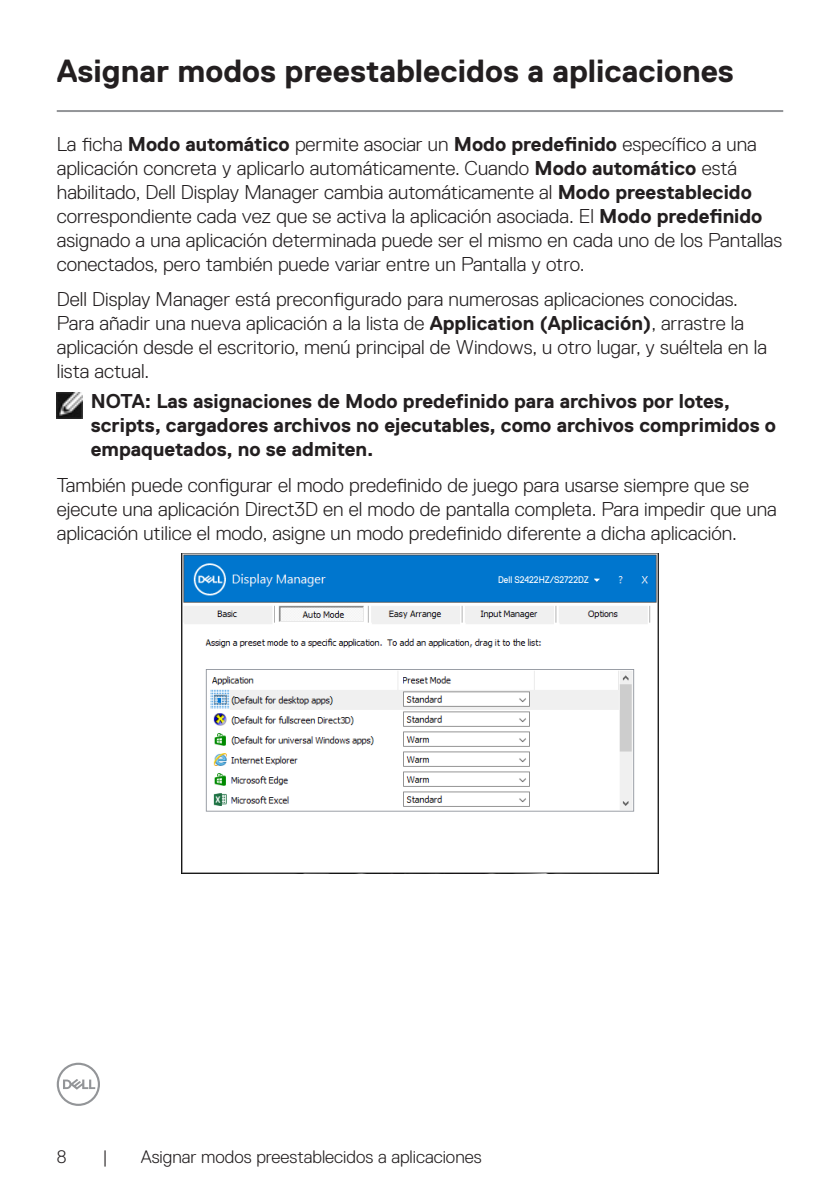
<style>
.page{position:relative;width:840px;height:1191px;background:#fff}
.page>*{position:absolute;margin:0;border:0;box-sizing:border-box;transform-origin:0 0}
.t1{font:700 32px "Dell Replica";color:#231f20}
.t2{font:300 20px/24px "Dell Replica";color:#231f20}
.t3{font:700 20px/24px "Dell Replica";color:#231f20}
.t4{font:300 18px "Dell Replica";color:#231f20}
.t5{font:9.6px "Dell Replica";color:#fff;scale:.9 1}
.s1{font-weight:700}
</style>
<div class="page">
<svg style="left:57px;top:1062px;width:43px;height:44px"></svg>
<hr style="left:57px;top:110px;width:725px;height:2px;background:#939598">
<img style="left:57px;top:392px;width:25px;height:26px">
<img style="left:182px;top:553px;width:475px;height:320px">
<div style="left:529px;top:572px;width:60px;height:13px;background:#0076ce"></div>
<h1 class="t1" style="left:57px;top:53px;width:678px">Asignar modos preestablecidos a aplicaciones</h1>
<p class="t2" style="left:57px;top:132px;width:726px">La ficha <span class="s1">Modo automático</span> permite asociar un <span class="s1">Modo predefinido</span> específico a una aplicación concreta y aplicarlo automáticamente. Cuando <span class="s1">Modo automático</span> está habilitado, Dell Display Manager cambia automáticamente al <span class="s1">Modo preestablecido </span>correspondiente cada vez que se activa la aplicación asociada. El <span class="s1">Modo predefinido </span>asignado a una aplicación determinada puede ser el mismo en cada uno de los Pantallas conectados, pero también puede variar entre un Pantalla y otro.</p>
<p class="t2" style="left:57px;top:288px;width:711px">Dell Display Manager está preconfigurado para numerosas aplicaciones conocidas.<br>Para añadir una nueva aplicación a la lista de <span class="s1">Application (Aplicación)</span>, arrastre la aplicación desde el escritorio, menú principal de Windows, u otro lugar, y suéltela en la lista actual.</p>
<p class="t3" style="left:91px;top:389px;width:686px">NOTA: Las asignaciones de Modo predefinido para archivos por lotes, scripts, cargadores archivos no ejecutables, como archivos comprimidos o empaquetados, no se admiten.</p>
<p class="t2" style="left:57px;top:473px;width:721px">También puede configurar el modo predefinido de juego para usarse siempre que se ejecute una aplicación Direct3D en el modo de pantalla completa. Para impedir que una aplicación utilice el modo, asigne un modo predefinido diferente a dicha aplicación.</p>
<p class="t5" style="left:498px;top:574px;width:102px">Dell S2422HZ/S2722DZ</p>
<p class="t4" style="left:57px;top:1146px;width:11px">8</p>
<p class="t4" style="left:102px;top:1146px;width:7px">|</p>
<p class="t4" style="left:141px;top:1146px;width:342px">Asignar modos preestablecidos a aplicaciones</p>
</div>
